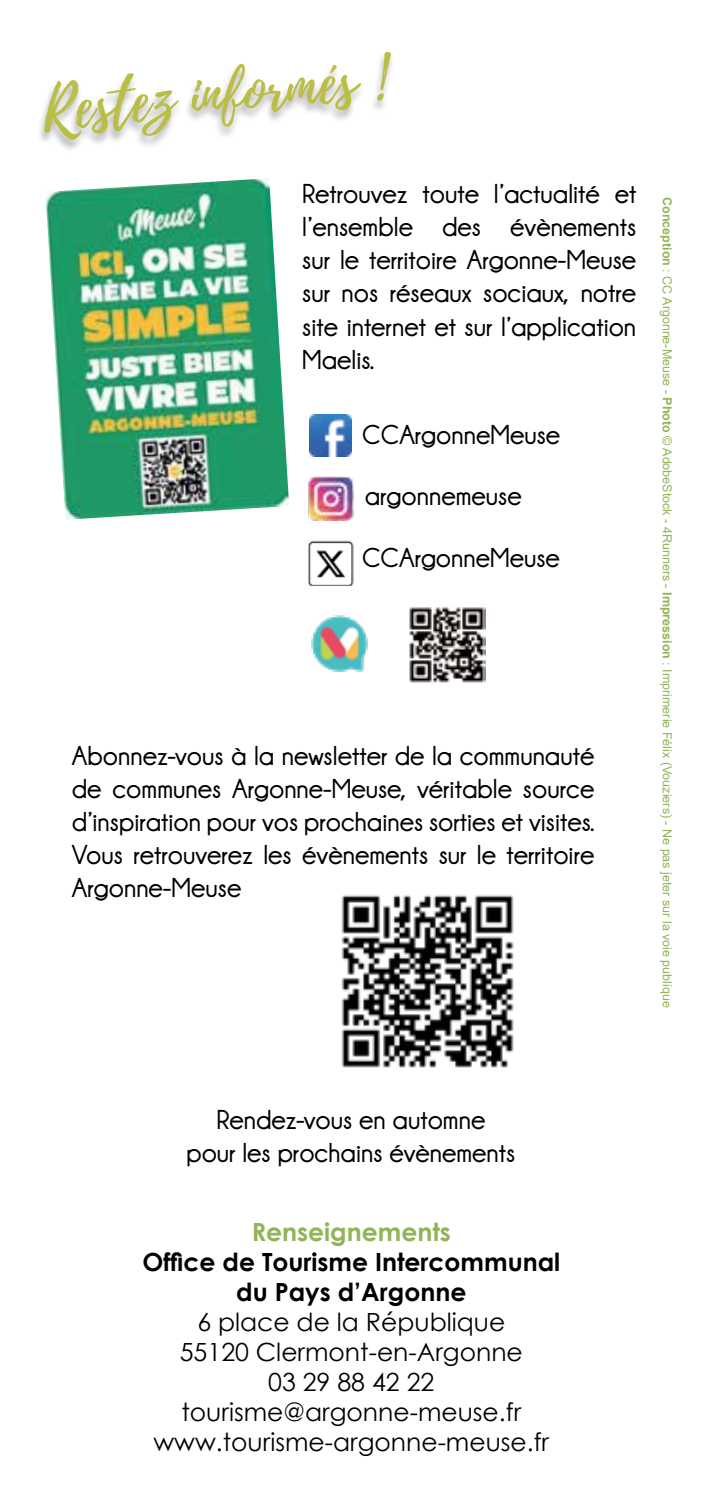
<style>
.page{position:relative;width:709px;height:1489px;background:#fff}
.page>*{position:absolute;margin:0;border:0;box-sizing:border-box;transform-origin:0 0}
.t1{font:60px "Playlist Script";color:#babe45}
.t2{font:700 27.5px/33px "Champagne&Limousines";color:#000;text-align:justify}
.t3{font:25px/30px "Century Gothic";color:#000;text-align:center}
.t4{font:700 25px/30px "Century Gothic";color:#000;text-align:center}
.t5{font:700 25px "Century Gothic";color:#91b458}
.t6{font:12.5px "Arial";color:#91b458}
.s1{font-weight:700}
</style>
<div class="page">
<img style="left:309px;top:415px;width:42px;height:42px">
<img style="left:46px;top:179px;width:243px;height:340px">
<div style="left:36px;top:52px;width:360px;height:101px;background:#000;opacity:.3"></div>
<img style="left:311px;top:615px;width:57px;height:57px">
<img style="left:409px;top:607px;width:76px;height:76px">
<img style="left:308px;top:477px;width:45px;height:43px">
<img style="left:308px;top:540px;width:45px;height:46px">
<img style="left:341px;top:895px;width:173px;height:173px">
<h1 class="t1" style="left:38px;top:69px;width:346px;rotate:-6deg">Restez informés !</h1>
<p class="t2" style="left:302px;top:177px;width:335px">Retrouvez toute l’actualité et l’ensemble des évènements sur le territoire Argonne-Meuse sur nos réseaux sociaux, notre site internet et sur l’application Maelis.</p>
<p class="t2" style="left:362px;top:418px;width:199px">CCArgonneMeuse</p>
<p class="t2" style="left:365px;top:479px;width:158px">argonnemeuse</p>
<p class="t2" style="left:362px;top:541px;width:199px">CCArgonneMeuse</p>
<p class="t2" style="left:72px;top:738px;width:524px">Abonnez-vous à la newsletter de la communauté de communes Argonne-Meuse, véritable source d’inspiration pour vos prochaines sorties et visites.<br>Vous retrouverez les évènements sur le territoire Argonne-Meuse</p>
<p class="t6" style="left:675px;top:197px;width:812px;rotate:90deg"><span class="s1">Conception</span> : CC Argonne-Meuse - <span class="s1">Photo</span> © AdobeStock - 4Runners - <span class="s1">Impression</span> : Imprimerie Félix (Vouziers) - Ne pas jeter sur la voie publique</p>
<p class="t2" style="left:186px;top:1103px;width:330px;text-align:center">Rendez-vous en automne<br>pour les prochains évènements</p>
<p class="t5" style="left:252px;top:1212px;width:200px">Renseignements</p>
<p class="t4" style="left:142px;top:1245px;width:419px">Office de Tourisme Intercommunal du Pays d’Argonne</p>
<p class="t3" style="left:153px;top:1305px;width:397px">6 place de la République<br>55120 Clermont-en-Argonne<br>03 29 88 42 22 tourisme@argonne-meuse.fr www.tourisme-argonne-meuse.fr</p>
</div>
